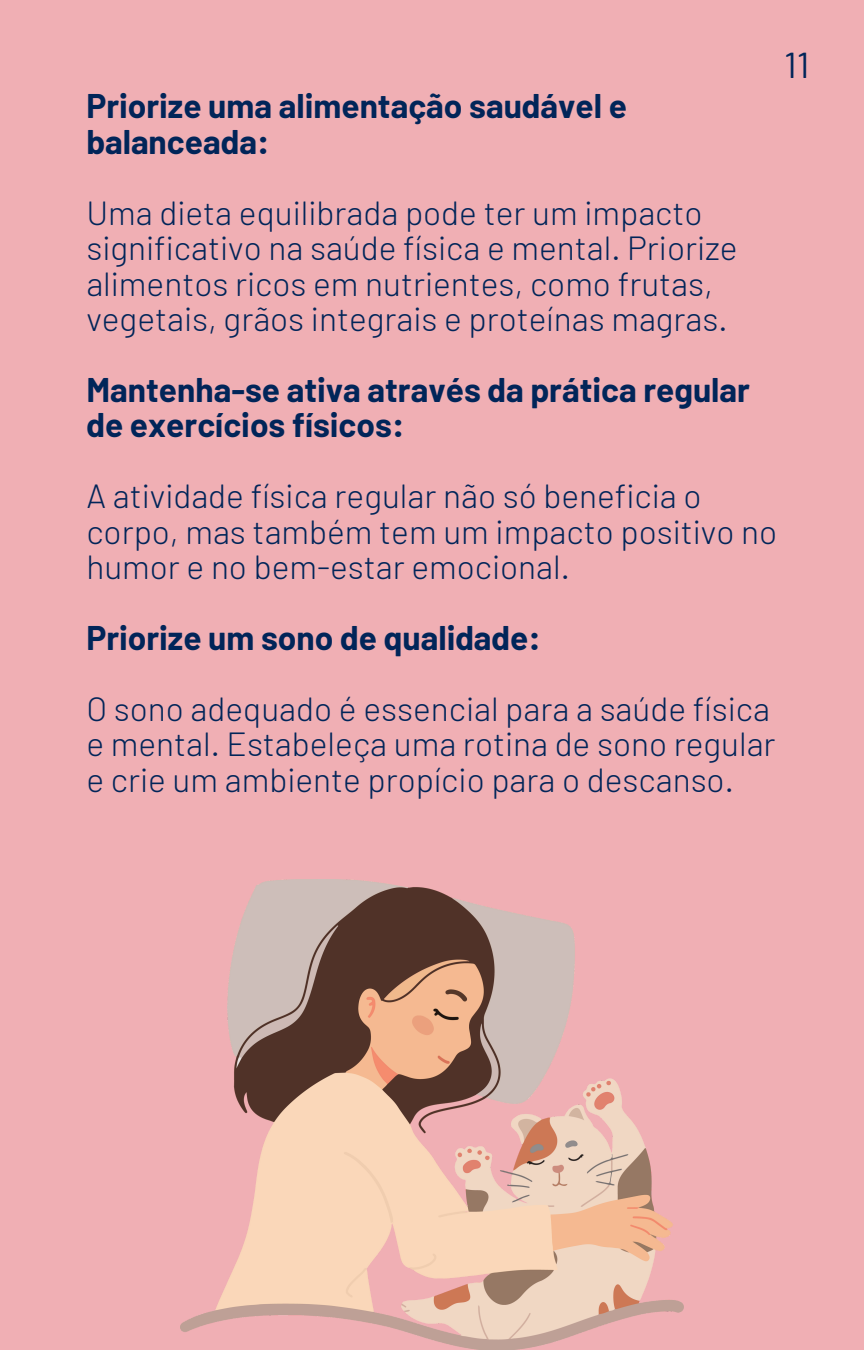
<style>
.page{position:relative;width:864px;height:1350px;background:#f0afb4}
.page>*{position:absolute;margin:0;border:0;box-sizing:border-box;transform-origin:0 0}
.t1{font:36px "Barlow";color:#012559}
.t2{font:300 33.52px/35.6px "Barlow";color:#012559}
.t3{font:700 33.52px/35.6px "Barlow";color:#012559}
</style>
<div class="page">
<img style="left:180px;top:880px;width:503px;height:470px">
<p class="t3" style="left:86px;top:87px;width:542px">Priorize uma alimentação saudável e balanceada:</p>
<p class="t1" style="left:785px;top:42px;width:26px">11</p>
<h1 class="t2" style="left:86px;top:194px;width:653px">Uma dieta equilibrada pode ter um impacto significativo na saúde física e mental. Priorize alimentos ricos em nutrientes, como frutas, vegetais, grãos integrais e proteínas magras.</h1>
<p class="t3" style="left:86px;top:371px;width:665px">Mantenha-se ativa através da prática regular de exercícios físicos:</p>
<h1 class="t2" style="left:86px;top:477px;width:692px">A atividade física regular não só beneficia o corpo, mas também tem um impacto positivo no humor e no bem-estar emocional.</h1>
<p class="t3" style="left:86px;top:619px;width:456px">Priorize um sono de qualidade:</p>
<p class="t2" style="left:86px;top:690px;width:691px">O sono adequado é essencial para a saúde física e mental. Estabeleça uma rotina de sono regular e crie um ambiente propício para o descanso.</p>
</div>
